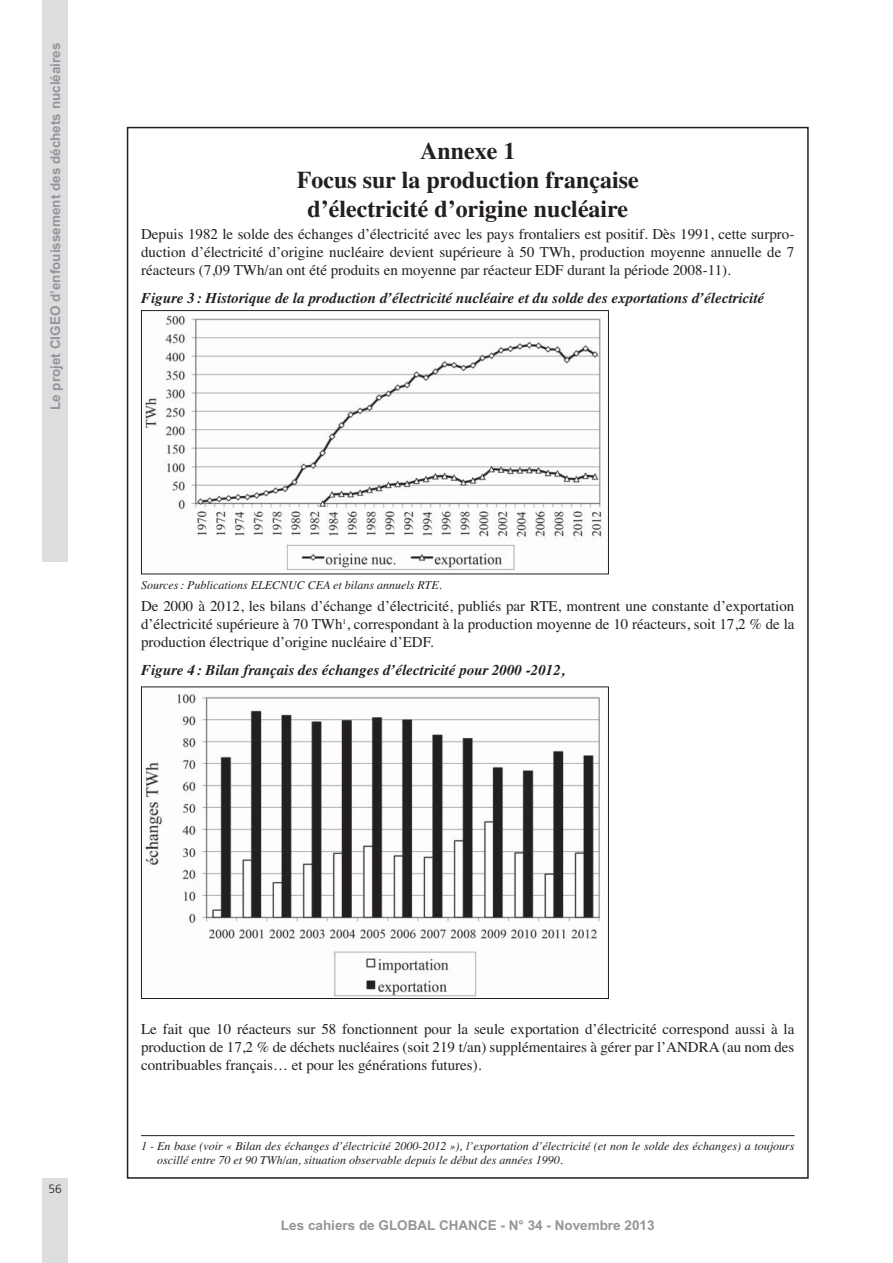
<style>
.page{position:relative;width:893px;height:1263px;background:#fff}
.page>*{position:absolute;margin:0;border:0;box-sizing:border-box;transform-origin:0 0}
.t1{font:700 24px/28.8px "Times";color:#231f20;text-align:center}
.t2{font:15px/18px "Times";color:#231f20;text-align:justify}
.t3{font:italic 700 15px "Times";color:#231f20}
.t4{font:700 13.5px "Arial";color:#939598}
.t5{font:italic 12px/14.4px "Times";color:#231f20}
.t6{font:300 12px "Frutiger";color:#231f20}
</style>
<div class="page">
<div style="left:43px;top:1178px;width:25px;height:85px;background:#dcddde"></div>
<img style="left:143px;top:315px;width:460px;height:255px">
<div style="left:141px;top:310px;width:468px;height:264px;border:1px solid #231f20"></div>
<img style="left:145px;top:693px;width:455px;height:304px">
<div style="left:141px;top:686px;width:468px;height:313px;border:1px solid #231f20"></div>
<hr style="left:141px;top:1135px;width:653px;height:1px;background:#231f20">
<div style="left:43px;top:0;width:25px;height:561px;background:#dcddde"></div>
<p class="t4" style="left:48px;top:410px;width:369px;rotate:-90deg">Le projet CIGEO d’enfouissement des déchets nucléaires</p>
<h1 class="t1" style="left:297px;top:139px;width:343px">Annexe 1<br>Focus sur la production française d’électricité d’origine nucléaire</h1>
<p class="t2" style="left:141px;top:226px;width:655px">Depuis 1982 le solde des échanges d’électricité avec les pays frontaliers est positif. Dès 1991, cette surpro&shy;duction d’électricité d’origine nucléaire devient supérieure à 50 TWh, production moyenne annuelle de 7 réacteurs (7,09 TWh/an ont été produits en moyenne par réacteur EDF durant la période 2008-11).</p>
<p class="t3" style="left:141px;top:292px;width:625px">Figure 3 : Historique de la production d’électricité nucléaire et du solde des exportations d’électricité</p>
<p class="t5" style="left:141px;top:579px;width:302px">Sources : Publications ELECNUC CEA et bilans annuels RTE.</p>
<p class="t2" style="left:141px;top:598px;width:655px">De 2000 à 2012, les bilans d’échange d’électricité, publiés par RTE, montrent une constante d’exportation d’électricité supérieure à 70 TWh<sup>1</sup>, correspondant à la production moyenne de 10 réacteurs, soit 17,2 % de la production électrique d’origine nucléaire d’EDF.</p>
<p class="t3" style="left:141px;top:664px;width:425px">Figure 4 : Bilan français des échanges d’électricité pour 2000 -2012,</p>
<p class="t6" style="left:49px;top:1184px;width:15px">56</p>
<p class="t2" style="left:141px;top:1021px;width:655px">Le fait que 10 réacteurs sur 58 fonctionnent pour la seule exportation d’électricité correspond aussi à la production de 17,2 % de déchets nucléaires (soit 219 t/an) supplémentaires à gérer par l’ANDRA (au nom des contribuables français… et pour les générations futures).</p>
<p class="t5" style="left:157px;top:1140px;width:639px;text-indent:-16px">1 - En base (voir « Bilan des échanges d’électricité 2000-2012 »), l’exportation d’électricité (et non le solde des échanges) a toujours oscillé entre 70 et 90 TWh/an, situation observable depuis le début des années 1990.</p>
<p class="t4" style="left:281px;top:1218px;width:375px">Les cahiers de GLOBAL CHANCE - N° 34 - Novembre 2013</p>
</div>
